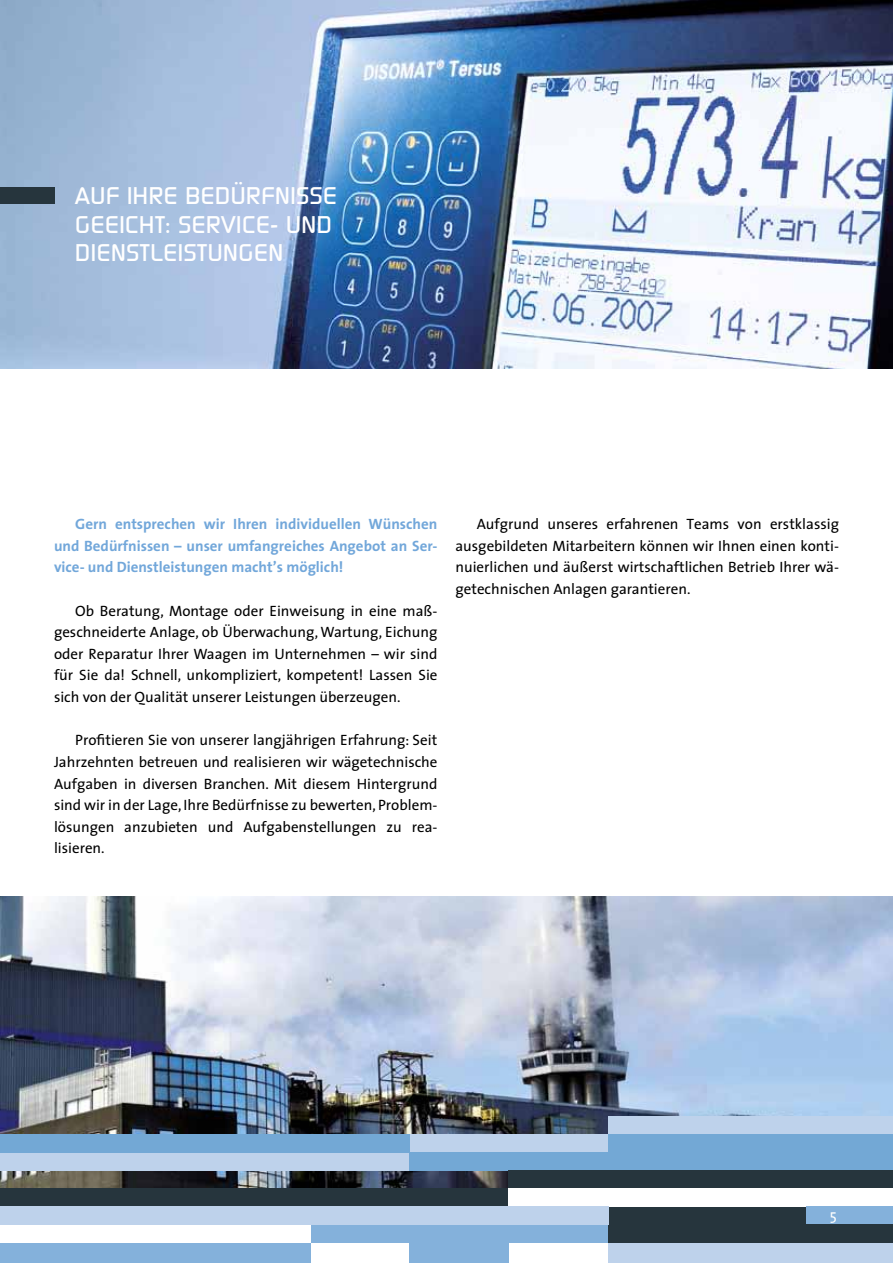
<style>
.page{position:relative;width:893px;height:1263px;background:#fff}
.page>*{position:absolute;margin:0;border:0;box-sizing:border-box;transform-origin:0 0}
.t1{font:500 24px/28.8px "Continuum";letter-spacing:.025em;color:#fff}
.t2{font:15px/21.6px "The Sans";color:#000;text-align:justify}
.t3{font:700 15px/21.6px "The Sans";color:#72a7da;text-align:justify}
.t4{font:15px "The Sans";color:#fff}
</style>
<div class="page">
<img style="left:0;top:0;width:893px;height:369px">
<img style="left:0;top:896px;width:893px;height:292px">
<div style="left:608px;top:1116px;width:285px;height:18px;background:#bed2eb"></div>
<div style="left:410px;top:1134px;width:198px;height:18px;background:#bed2eb"></div>
<div style="left:0;top:1152px;width:410px;height:18px;background:#bed2eb"></div>
<div style="left:608px;top:1134px;width:285px;height:18px;background:#73a8d5"></div>
<div style="left:410px;top:1152px;width:483px;height:18px;background:#73a8d5"></div>
<div style="left:0;top:1134px;width:410px;height:18px;background:#73a8d5"></div>
<div style="left:0;top:1188px;width:509px;height:18px;background:#26353d"></div>
<div style="left:509px;top:1170px;width:384px;height:18px;background:#26353d"></div>
<div style="left:509px;top:1206px;width:297px;height:18px;background:#26353d"></div>
<div style="left:806px;top:1206px;width:87px;height:18px;background:#84b1db"></div>
<div style="left:310px;top:1224px;width:298px;height:18px;background:#84b1db"></div>
<div style="left:0;top:1242px;width:310px;height:21px;background:#84b1db"></div>
<div style="left:608px;top:1242px;width:285px;height:21px;background:#bed2eb"></div>
<div style="left:410px;top:1242px;width:99px;height:21px;background:#84b1db"></div>
<div style="left:608px;top:1224px;width:285px;height:18px;background:#26353d"></div>
<div style="left:0;top:1206px;width:608px;height:18px;background:#bed2eb"></div>
<div style="left:0;top:187px;width:54px;height:17px;background:#26353d"></div>
<h1 class="t1" style="left:75px;top:180px;width:263px">AUF IHRE BEDÜRFNISSE<br>GEEICHT: SERVICE- UND<br>DIENSTLEISTUNGEN</h1>
<p class="t3" style="left:54px;top:513px;width:385px;text-indent:21px">Gern entsprechen wir Ihren individuellen Wünschen und Bedürfnissen – unser umfangreiches Angebot an Ser&shy;vice- und Dienstleistungen macht’s möglich!</p>
<p class="t2" style="left:54px;top:599px;width:385px;text-indent:21px">Ob Beratung, Montage oder Einweisung in eine maß&shy;geschneiderte Anlage, ob Überwachung, Wartung, Eichung oder Reparatur Ihrer Waagen im Unternehmen – wir sind für Sie da! Schnell, unkompliziert, kompetent! Lassen Sie sich von der Qualität unserer Leistungen überzeugen.</p>
<p class="t2" style="left:54px;top:729px;width:385px;text-indent:21px">Profitieren Sie von unserer langjährigen Erfahrung: Seit Jahrzehnten betreuen und realisieren wir wägetechnische Aufgaben in diversen Branchen. Mit diesem Hintergrund sind wir in der Lage, Ihre Bedürfnisse zu bewerten, Problem&shy;lösungen anzubieten und Aufgabenstellungen zu rea&shy;lisieren.</p>
<p class="t2" style="left:455px;top:513px;width:385px;text-indent:21px">Aufgrund unseres erfahrenen Teams von erstklassig ausgebildeten Mitarbeitern können wir Ihnen einen konti&shy;nuierlichen und äußerst wirtschaftlichen Betrieb Ihrer wä&shy;getechnischen Anlagen garantieren.</p>
<p class="t4" style="left:830px;top:1203px;width:9px">5</p>
</div>
